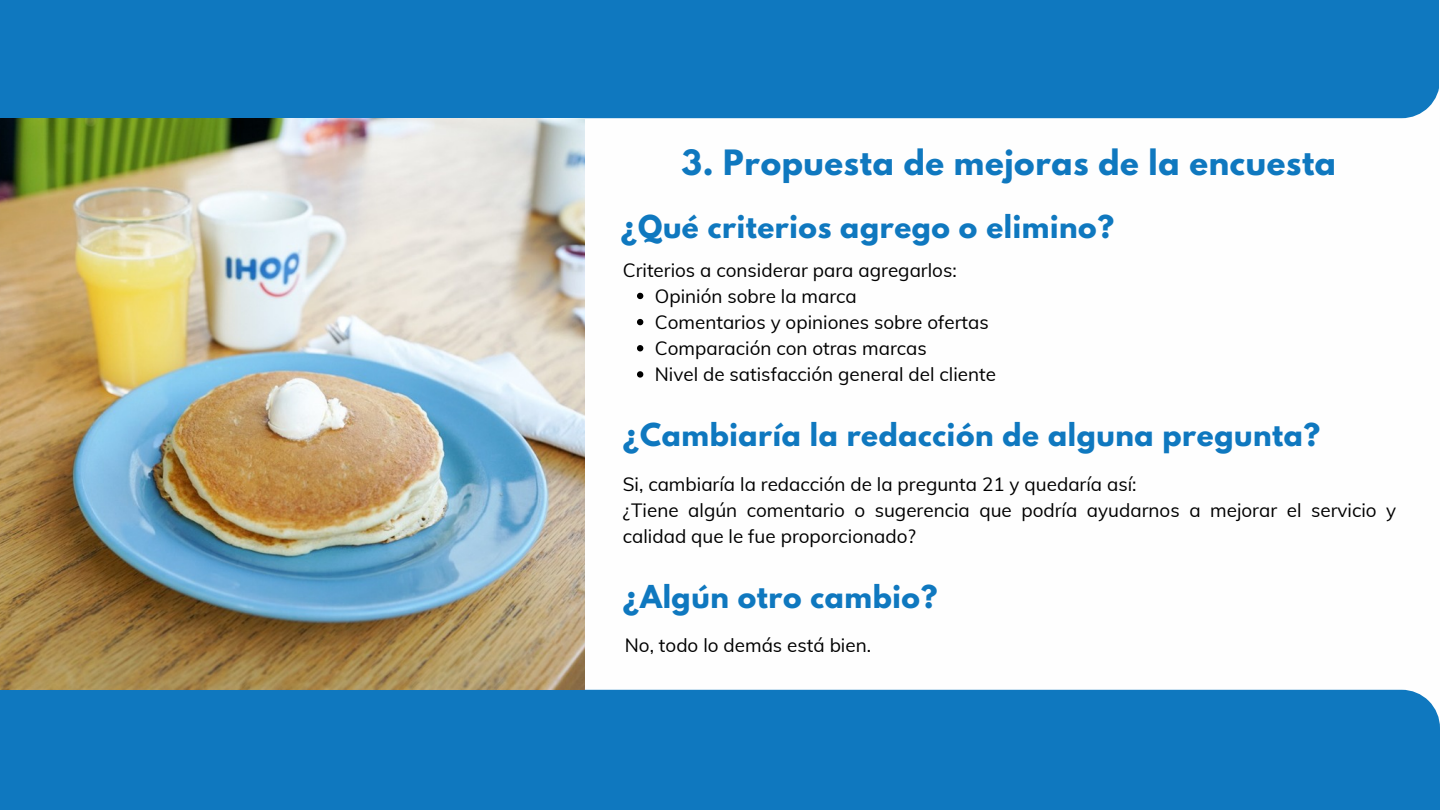
<style>
.page{position:relative;width:1440px;height:810px;background:#fff}
.page>*{position:absolute;margin:0;border:0;box-sizing:border-box;transform-origin:0 0}
.t1{font:700 30.9px "League Spartan";letter-spacing:.02em;color:#0f78bf}
.t2{font:700 28px "League Spartan";letter-spacing:.02em;color:#0f78bf}
.t3{font:18.8px/26.2px "Muli";color:#000}
</style>
<div class="page">
<div style="left:0;top:0;width:1439px;height:118px;background:#0f78bf"></div>
<div style="left:0;top:690px;width:1440px;height:120px;background:#0f78bf"></div>
<img style="left:1px;top:118px;width:583px;height:572px">
<svg style="left:637px;top:293px;width:6px;height:6px"></svg>
<svg style="left:637px;top:319px;width:6px;height:6px"></svg>
<svg style="left:637px;top:345px;width:6px;height:6px"></svg>
<svg style="left:637px;top:371px;width:6px;height:7px"></svg>
<h1 class="t1" style="left:681px;top:147px;width:656px">3. Propuesta de mejoras de la encuesta</h1>
<h2 class="t2" style="left:621px;top:213px;width:495px">¿Qué criterios agrego o elimino?</h2>
<p class="t3" style="left:623px;top:256px;width:335px">Criterios a considerar para agregarlos:</p>
<p class="t3" style="left:655px;top:282px;width:343px">Opinión sobre la marca<br>Comentarios y opiniones sobre ofertas Comparación con otras marcas<br>Nivel de satisfacción general del cliente</p>
<h2 class="t2" style="left:623px;top:421px;width:699px">¿Cambiaría la redacción de alguna pregunta?</h2>
<p class="t3" style="left:623px;top:471px;width:775px">Si, cambiaría la redacción de la pregunta 21 y quedaría así:<br>¿Tiene algún comentario o sugerencia que podría ayudarnos a mejorar el servicio y calidad que le fue proporcionado?</p>
<h2 class="t2" style="left:623px;top:583px;width:316px">¿Algún otro cambio?</h2>
<p class="t3" style="left:625px;top:632px;width:248px">No, todo lo demás está bien.</p>
</div>
